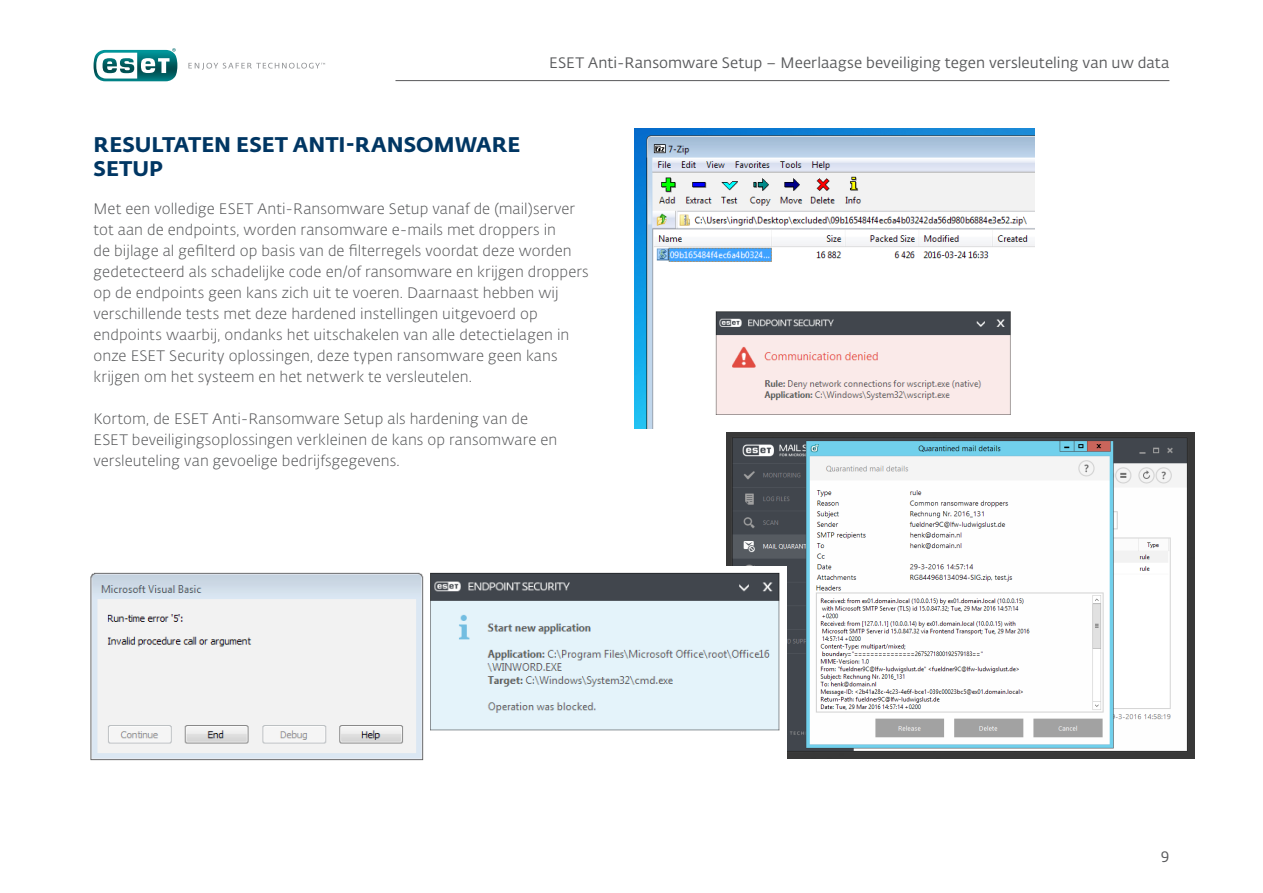
<style>
.page{position:relative;width:1263px;height:893px;background:#fff}
.page>*{position:absolute;margin:0;border:0;box-sizing:border-box;transform-origin:0 0}
.t1{font:21px/24px "Fedra Sans Alt Pro Bold LF";letter-spacing:.005em;color:#003663}
.t2{font:15px/21px "Fedra Sans Alt Pro Light LF";letter-spacing:.005em;color:#58595b}
.t3{font:15px "Fedra Sans Alt Pro Book LF";letter-spacing:.005em;color:#58595b}
</style>
<div class="page">
<svg style="left:94px;top:48px;width:83px;height:33px"></svg>
<svg style="left:188px;top:63px;width:137px;height:7px"></svg>
<hr style="left:395px;top:80px;width:774px;height:1px;background:#58595b">
<img style="left:634px;top:129px;width:401px;height:300px">
<img style="left:726px;top:432px;width:468px;height:326px">
<img style="left:90px;top:567px;width:697px;height:194px">
<p class="t3" style="left:549px;top:52px;width:622px">ESET Anti-Ransomware Setup – Meerlaagse beveiliging tegen versleuteling van uw data</p>
<h1 class="t1" style="left:94px;top:131px;width:428px">RESULTATEN ESET ANTI-RANSOMWARE<br>SETUP</h1>
<p class="t2" style="left:94px;top:198px;width:497px">Met een volledige ESET Anti-Ransomware Setup vanaf de (mail)server tot aan de endpoints, worden ransomware e-mails met droppers in<br>de bijlage al gefilterd op basis van de filterregels voordat deze worden gedetecteerd als schadelijke code en/of ransomware en krijgen droppers op de endpoints geen kans zich uit te voeren. Daarnaast hebben wij verschillende tests met deze hardened instellingen uitgevoerd op endpoints waarbij, ondanks het uitschakelen van alle detectielagen in onze ESET Security oplossingen, deze typen ransomware geen kans krijgen om het systeem en het netwerk te versleutelen.</p>
<p class="t2" style="left:94px;top:408px;width:465px">Kortom, de ESET Anti-Ransomware Setup als hardening van de<br>ESET beveiligingsoplossingen verkleinen de kans op ransomware en versleuteling van gevoelige bedrijfsgegevens.</p>
<p class="t3" style="left:1161px;top:846px;width:10px">9</p>
</div>
